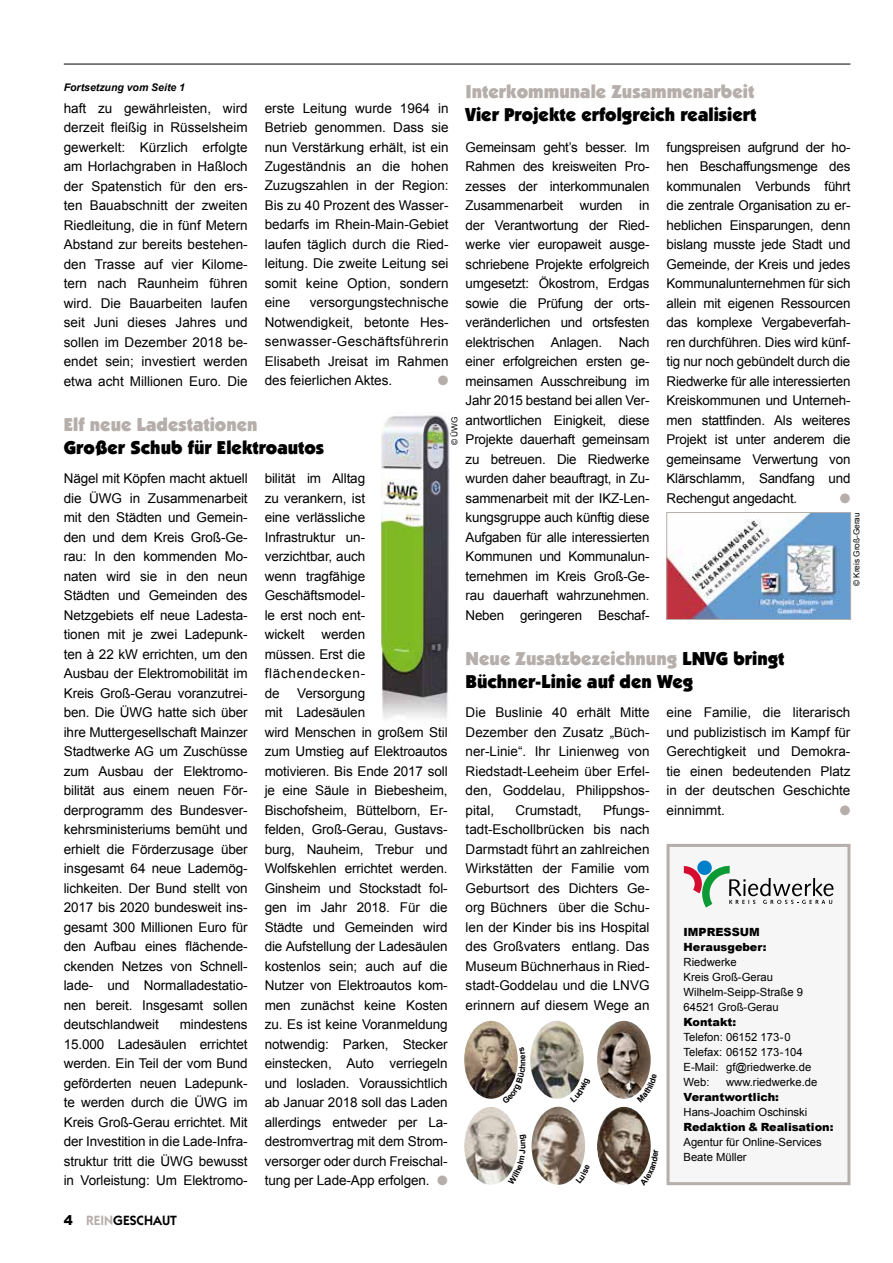
<style>
.page{position:relative;width:893px;height:1263px;background:#fff}
.page>*{position:absolute;margin:0;border:0;box-sizing:border-box;transform-origin:0 0}
.t1{font:900 18.75px/22.5px "Itc Kabel";color:#000}
.t2{font:900 18.75px "Itc Kabel";color:#b5aeab}
.t3{font:13.5px/19.5px "Arial";letter-spacing:-.01em;color:#000;text-align:justify}
.t4{font:600 13.5px "Itc Kabel";color:#000}
.t5{font:13.5px "Zapf Dingbats ITC";color:#b5aeab}
.t6{font:11.25px/15px "Arial";color:#000}
.t7{font:900 11.25px/15px "Arial";color:#000}
.t8{font:italic 700 10.5px "Arial";color:#000}
.t9{font:8.25px "Arial";color:#000}
.s1{color:#b5aeab}
.s2{font-family:"Arial";font-weight:900}
</style>
<div class="page">
<hr style="left:64px;top:64px;width:786px;height:1px;background:#000">
<div style="left:666px;top:844px;width:184px;height:341px;background:#f7f6f6;border:3px solid #b5aeab"></div>
<svg style="left:697px;top:860px;width:15px;height:15px"></svg>
<svg style="left:684px;top:865px;width:149px;height:42px"></svg>
<img style="left:668px;top:514px;width:181px;height:104px">
<div style="left:666px;top:512px;width:185px;height:108px;border:1px solid #b5aeab"></div>
<img style="left:382px;top:415px;width:67px;height:304px">
<img style="left:464px;top:1107px;width:53px;height:78px">
<img style="left:464px;top:1021px;width:53px;height:78px">
<img style="left:597px;top:1021px;width:54px;height:78px">
<img style="left:530px;top:1021px;width:54px;height:78px">
<img style="left:597px;top:1107px;width:54px;height:78px">
<img style="left:531px;top:1107px;width:54px;height:78px">
<svg style="left:508px;top:1134px;width:10px;height:50px"></svg>
<svg style="left:502px;top:1047px;width:16px;height:52px"></svg>
<svg style="left:637px;top:1073px;width:14px;height:26px"></svg>
<svg style="left:570px;top:1078px;width:14px;height:21px"></svg>
<svg style="left:640px;top:1149px;width:11px;height:36px"></svg>
<svg style="left:576px;top:1164px;width:9px;height:20px"></svg>
<p class="t8" style="left:64px;top:80px;width:123px">Fortsetzung vom Seite 1</p>
<h1 class="t2" style="left:466px;top:80px;width:290px">Interkommunale Zusammenarbeit</h1>
<h1 class="t1" style="left:466px;top:103px;width:292px">Vier Projekte erfolgreich realisiert</h1>
<p class="t3" style="left:666px;top:137px;width:185px">fungspreisen aufgrund der ho&shy;hen Beschaffungsmenge des kommunalen Verbunds führt die zentrale Organisation zu er&shy;heblichen Einsparungen, denn bislang musste jede Stadt und Gemeinde, der Kreis und jedes Kommunalunternehmen für sich allein mit eigenen Ressourcen das komplexe Vergabeverfah&shy;ren durchführen. Dies wird künf&shy;tig nur noch gebündelt durch die Riedwerke für alle interessierten Kreiskommunen und Unterneh&shy;men stattfinden. Als weiteres Projekt ist unter anderem die gemeinsame Verwertung von Klärschlamm, Sandfang und Rechengut angedacht.</p>
<p class="t3" style="left:64px;top:98px;width:185px">haft zu gewährleisten, wird derzeit fleißig in Rüsselsheim gewerkelt: Kürzlich erfolgte am Horlachgraben in Haßloch der Spatenstich für den ers&shy;ten Bauabschnitt der zweiten Riedleitung, die in fünf Metern Abstand zur bereits bestehen&shy;den Trasse auf vier Kilome&shy;tern nach Raunheim führen wird. Die Bauarbeiten laufen seit Juni dieses Jahres und sollen im Dezember 2018 be&shy;endet sein; investiert werden etwa acht Millionen Euro. Die</p>
<p class="t3" style="left:265px;top:98px;width:185px">erste Leitung wurde 1964 in Betrieb genommen. Dass sie nun Verstärkung erhält, ist ein Zugeständnis an die hohen Zuzugszahlen in der Region:<br>Bis zu 40 Prozent des Wasser&shy;bedarfs im Rhein-Main-Gebiet laufen täglich durch die Ried&shy;leitung. Die zweite Leitung sei somit keine Option, sondern eine</p>
<p class="t3" style="left:466px;top:137px;width:185px">Gemeinsam geht’s besser. Im Rahmen des kreisweiten Pro&shy;zesses der interkommunalen Zusammenarbeit wurden in der Verantwortung der Ried&shy;werke vier europaweit ausge&shy;schriebene Projekte erfolgreich umgesetzt: Ökostrom, Erdgas sowie die Prüfung der orts&shy;veränderlichen und ortsfesten elektrischen Anlagen. Nach einer erfolgreichen ersten ge&shy;meinsamen Ausschreibung im Jahr 2015 bestand bei allen Ver&shy;antwortlichen Einigkeit, diese Projekte dauerhaft gemeinsam zu betreuen. Die Riedwerke wurden daher beauftragt, in Zu&shy;sammenarbeit mit der IKZ-Len&shy;kungsgruppe auch künftig diese Aufgaben für alle interessierten Kommunen und Kommunalun&shy;ternehmen im Kreis Groß-Ge&shy;rau dauerhaft wahrzunehmen.<br>Neben geringeren Beschaf-</p>
<p class="t3" style="left:265px;top:293px;width:185px;text-indent:45px">versorgungstechnische Notwendigkeit, betonte Hes&shy;senwasser-Geschäftsführerin Elisabeth Jreisat im Rahmen des feierlichen Aktes.</p>
<p class="t5" style="left:438px;top:374px;width:12px">●</p>
<h1 class="t2" style="left:64px;top:413px;width:195px">Elf neue Ladestationen</h1>
<h1 class="t1" style="left:64px;top:436px;width:262px">Großer Schub für Elektroautos</h1>
<p class="t3" style="left:265px;top:469px;width:102px">bilität im Alltag zu verankern, ist eine verlässliche Infrastruktur un&shy;verzichtbar, auch wenn tragfähige Geschäftsmodel&shy;le erst noch ent&shy;wickelt</p>
<p class="t9" style="left:449px;top:445px;width:30px;rotate:-90deg">© ÜWG</p>
<p class="t3" style="left:64px;top:469px;width:185px">Nägel mit Köpfen macht aktuell die ÜWG in Zusammenarbeit mit den Städten und Gemein&shy;den und dem Kreis Groß-Ge&shy;rau: In den kommenden Mo&shy;naten wird sie in den neun Städten und Gemeinden des Netzgebiets elf neue Ladesta&shy;tionen mit je zwei Ladepunk&shy;ten à 22 kW errichten, um den Ausbau der Elektromobilität im Kreis Groß-Gerau voranzutrei&shy;ben. Die ÜWG hatte sich über ihre Muttergesellschaft Mainzer Stadtwerke AG um Zuschüsse zum Ausbau der Elektromo&shy;bilität aus einem neuen För&shy;derprogramm des Bundesver&shy;kehrsministeriums bemüht und erhielt die Förderzusage über insgesamt 64 neue Lademög&shy;lichkeiten. Der Bund stellt von 2017 bis 2020 bundesweit ins&shy;gesamt 300 Millionen Euro für den Aufbau eines flächende&shy;ckenden Netzes von Schnell&shy;lade- und Normalladestatio&shy;nen bereit. Insgesamt sollen deutschlandweit</p>
<p class="t5" style="left:840px;top:492px;width:12px">●</p>
<p class="t9" style="left:851px;top:586px;width:75px;rotate:-90deg">© Kreis Groß-Gerau</p>
<p class="t3" style="left:265px;top:625px;width:102px;text-indent:57px">werden müssen. Erst die flächendecken&shy;de</p>
<h1 class="t1" style="left:466px;top:647px;width:320px"><span class="s1">Neue Zusatzbezeichnung</span> LNVG bringt<br>Büchner-Linie auf den Weg</h1>
<p class="t3" style="left:466px;top:703px;width:185px">Die Buslinie 40 erhält Mitte Dezember den Zusatz „Büch&shy;ner-Linie“. Ihr Linienweg von Riedstadt-Leeheim über Erfel&shy;den, Goddelau, Philippshos&shy;pital,</p>
<p class="t3" style="left:265px;top:683px;width:185px;text-align:left;text-indent:33px">Versorgung<br>mit Ladesäulen<br>wird Menschen in großem Stil zum Umstieg auf Elektroautos motivieren. Bis Ende 2017 soll je eine Säule in Biebesheim,<br>Bischofsheim, Büttelborn, Er&shy;felden, Groß-Gerau, Gustavs&shy;burg, Nauheim, Trebur und<br>Wolfskehlen errichtet werden.<br>Ginsheim und Stockstadt fol&shy;gen im Jahr 2018. Für die<br>Städte und Gemeinden wird die Aufstellung der Ladesäulen kostenlos sein; auch auf die<br>Nutzer von Elektroautos kom&shy;men zunächst keine Kosten zu. Es ist keine Voranmeldung notwendig: Parken, Stecker einstecken, Auto verriegeln und losladen. Voraussichtlich ab Januar 2018 soll das Laden allerdings entweder per La&shy;destromvertrag mit dem Strom&shy;versorger oder durch Freischal&shy;tung per Lade-App erfolgen. <span class="s1">●</span></p>
<p class="t3" style="left:666px;top:703px;width:185px">eine Familie, die literarisch und publizistisch im Kampf für Gerechtigkeit und Demokra&shy;tie einen bedeutenden Platz in der deutschen Geschichte einnimmt.</p>
<p class="t3" style="left:466px;top:800px;width:185px;text-indent:137px">Pfungs&shy;tadt-Eschollbrücken bis nach Darmstadt führt an zahlreichen Wirkstätten der Familie vom Geburtsort des Dichters Ge&shy;org Büchners über die Schu&shy;len der Kinder bis ins Hospital des Großvaters entlang. Das Museum Büchnerhaus in Ried&shy;stadt-Goddelau und die LNVG erinnern auf diesem Wege an</p>
<p class="t3" style="left:516px;top:800px;width:68px">Crumstadt,</p>
<p class="t5" style="left:840px;top:804px;width:12px">●</p>
<p class="t7" style="left:684px;top:924px;width:85px">IMPRESSUM<br>Herausgeber:</p>
<p class="t6" style="left:684px;top:954px;width:121px">Riedwerke<br>Kreis Groß-Gerau<br>Wilhelm-Seipp-Straße 9<br>64521 Groß-Gerau</p>
<p class="t7" style="left:684px;top:1014px;width:54px">Kontakt:</p>
<p class="t6" style="left:684px;top:1029px;width:129px">Telefon: 06152 173-0<br>Telefax: 06152 173-104<br>E-Mail: gf@riedwerke.de<br>Web:</p>
<p class="t3" style="left:64px;top:1015px;width:185px;text-indent:116px">mindestens 15.000 Ladesäulen errichtet werden. Ein Teil der vom Bund geförderten neuen Ladepunk&shy;te werden durch die ÜWG im Kreis Groß-Gerau errichtet. Mit der Investition in die Lade-Infra&shy;struktur tritt die ÜWG bewusst in Vorleistung: Um Elektromo-</p>
<p class="t6" style="left:726px;top:1074px;width:93px">www.riedwerke.de</p>
<p class="t7" style="left:684px;top:1089px;width:97px">Verantwortlich:</p>
<p class="t6" style="left:684px;top:1104px;width:125px">Hans-Joachim Oschinski</p>
<p class="t7" style="left:684px;top:1119px;width:151px">Redaktion &amp; Realisation:</p>
<p class="t6" style="left:684px;top:1134px;width:140px">Agentur für Online-Services<br>Beate Müller</p>
<p class="t4" style="left:64px;top:1212px;width:115px"><span class="s2">4</span> <span class="s1">REIN</span>GESCHAUT</p>
</div>
